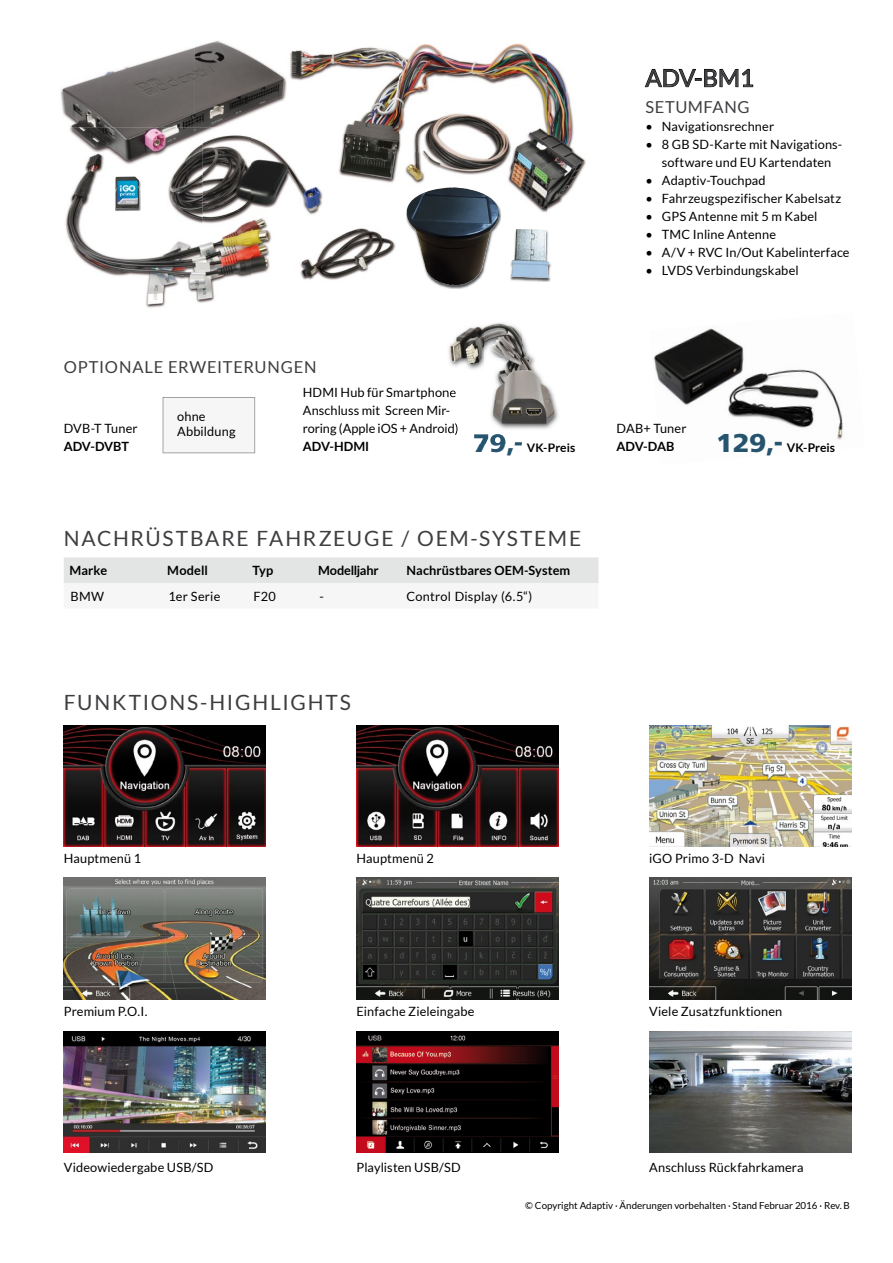
<style>
.page{position:relative;width:893px;height:1263px;background:#fff}
.page>*{position:absolute;margin:0;border:0;box-sizing:border-box;transform-origin:0 0}
.t1{font:800 27px "Frutiger Next LT";color:#26546e}
.t2{font:24px "Lato";color:#3e3d40}
.t3{font:21px "Lato";letter-spacing:.085em;color:#3e3d40}
.t4{font:16.5px "Lato";letter-spacing:.04em;color:#3e3d40}
.t5{font:12.75px/18px "Lato";letter-spacing:.01em;color:#000}
.t6{font:700 12.75px "Lato";color:#000}
.t7{font:700 12px "Lato";letter-spacing:.005em;color:#000}
.t8{font:9.75px "Lato";color:#000}
</style>
<div class="page">
<img style="left:64px;top:725px;width:202px;height:121px">
<img style="left:356px;top:725px;width:203px;height:121px">
<img style="left:649px;top:725px;width:202px;height:121px">
<img style="left:64px;top:878px;width:202px;height:121px">
<img style="left:356px;top:878px;width:203px;height:121px">
<img style="left:649px;top:878px;width:202px;height:121px">
<img style="left:64px;top:1031px;width:202px;height:121px">
<img style="left:356px;top:1031px;width:203px;height:121px">
<img style="left:649px;top:1031px;width:202px;height:121px">
<div style="left:64px;top:557px;width:534px;height:26px;background:#e3e4e4"></div>
<svg style="left:645px;top:68px;width:108px;height:20px"></svg>
<img style="left:252px;top:43px;width:295px;height:183px">
<img style="left:547px;top:59px;width:39px;height:152px">
<img style="left:203px;top:135px;width:49px;height:168px">
<img style="left:65px;top:170px;width:138px;height:138px">
<img style="left:252px;top:226px;width:197px;height:63px">
<img style="left:457px;top:188px;width:42px;height:93px">
<img style="left:407px;top:187px;width:46px;height:81px">
<img style="left:510px;top:262px;width:41px;height:20px">
<img style="left:511px;top:229px;width:38px;height:49px">
<img style="left:115px;top:177px;width:26px;height:34px">
<img style="left:115px;top:177px;width:25px;height:31px">
<img style="left:209px;top:41px;width:14px;height:2px">
<img style="left:60px;top:43px;width:228px;height:85px">
<img style="left:60px;top:127px;width:166px;height:43px">
<div style="left:163px;top:397px;width:92px;height:56px;background:#f6f6f6"></div>
<img style="left:474px;top:434px;width:48px;height:9px">
<img style="left:448px;top:322px;width:110px;height:109px">
<svg style="left:446px;top:388px;width:10px;height:11px"></svg>
<svg style="left:446px;top:406px;width:11px;height:29px"></svg>
<img style="left:653px;top:328px;width:190px;height:112px">
<p class="t4" style="left:64px;top:357px;width:254px">OPTIONALE ERWEITERUNGEN</p>
<p class="t5" style="left:64px;top:419px;width:75px">DVB-T Tuner</p>
<p class="t6" style="left:64px;top:439px;width:67px">ADV-DVBT</p>
<p class="t5" style="left:177px;top:409px;width:60px;line-height:15px">ohne<br>Abbildung</p>
<p class="t5" style="left:303px;top:383px;width:157px">HDMI Hub für Smartphone<br>Anschluss mit Screen Mir&shy;roring (Apple iOS + Android)</p>
<p class="t6" style="left:303px;top:439px;width:68px">ADV-HDMI</p>
<h1 class="t1" style="left:473px;top:428px;width:52px">79,-</h1>
<p class="t7" style="left:527px;top:441px;width:50px">VK-Preis</p>
<h3 class="t3" style="left:64px;top:527px;width:519px">NACHRÜSTBARE FAHRZEUGE / OEM-SYSTEME</h3>
<p class="t6" style="left:70px;top:563px;width:39px">Marke</p>
<p class="t6" style="left:167px;top:563px;width:42px">Modell</p>
<p class="t6" style="left:252px;top:563px;width:22px">Typ</p>
<p class="t6" style="left:318px;top:563px;width:62px">Modelljahr</p>
<p class="t6" style="left:407px;top:563px;width:165px">Nachrüstbares OEM-System</p>
<p class="t5" style="left:71px;top:587px;width:35px">BMW</p>
<p class="t5" style="left:168px;top:587px;width:53px">1er Serie</p>
<p class="t5" style="left:253px;top:587px;width:24px">F20</p>
<p class="t5" style="left:319px;top:587px;width:6px">-</p>
<p class="t5" style="left:407px;top:587px;width:127px">Control Display (6.5“)</p>
<h3 class="t3" style="left:64px;top:690px;width:289px">FUNKTIONS-HIGHLIGHTS</h3>
<h2 class="t2" style="left:645px;top:65px;width:110px">ADV-BM1</h2>
<p class="t4" style="left:645px;top:98px;width:106px">SETUMFANG</p>
<p class="t5" style="left:645px;top:117px;width:130px">• Navigationsrechner</p>
<p class="t5" style="left:645px;top:135px;width:198px;text-align:center">• 8 GB SD-Karte mit Navigations&shy;software und EU Kartendaten</p>
<p class="t5" style="left:645px;top:171px;width:122px">• Adaptiv-Touchpad</p>
<p class="t5" style="left:645px;top:189px;width:197px">• Fahrzeugspezifischer Kabelsatz</p>
<p class="t5" style="left:645px;top:207px;width:174px">• GPS Antenne mit 5 m Kabel</p>
<p class="t5" style="left:645px;top:225px;width:132px">• TMC Inline Antenne</p>
<p class="t5" style="left:645px;top:243px;width:206px">• A/V + RVC In/Out Kabelinterface</p>
<p class="t5" style="left:645px;top:261px;width:155px">• LVDS Verbindungskabel</p>
<p class="t5" style="left:617px;top:419px;width:71px">DAB+ Tuner</p>
<p class="t6" style="left:617px;top:439px;width:59px">ADV-DAB</p>
<h1 class="t1" style="left:716px;top:428px;width:68px">129,-</h1>
<p class="t7" style="left:787px;top:441px;width:50px">VK-Preis</p>
<p class="t5" style="left:64px;top:849px;width:79px">Hauptmenü 1</p>
<p class="t5" style="left:64px;top:1002px;width:85px">Premium P.O.I.</p>
<p class="t5" style="left:356px;top:849px;width:79px">Hauptmenü 2</p>
<p class="t5" style="left:356px;top:1002px;width:120px">Einfache Zieleingabe</p>
<p class="t5" style="left:649px;top:849px;width:117px">iGO Primo 3-D Navi</p>
<p class="t5" style="left:649px;top:1002px;width:135px">Viele Zusatzfunktionen</p>
<p class="t5" style="left:64px;top:1158px;width:151px">Videowiedergabe USB/SD</p>
<p class="t5" style="left:649px;top:1158px;width:156px">Anschluss Rückfahrkamera</p>
<p class="t5" style="left:356px;top:1158px;width:106px">Playlisten USB/SD</p>
<p class="t8" style="left:525px;top:1200px;width:326px">© Copyright Adaptiv · Änderungen vorbehalten · Stand Februar 2016 · Rev. B</p>
</div>
